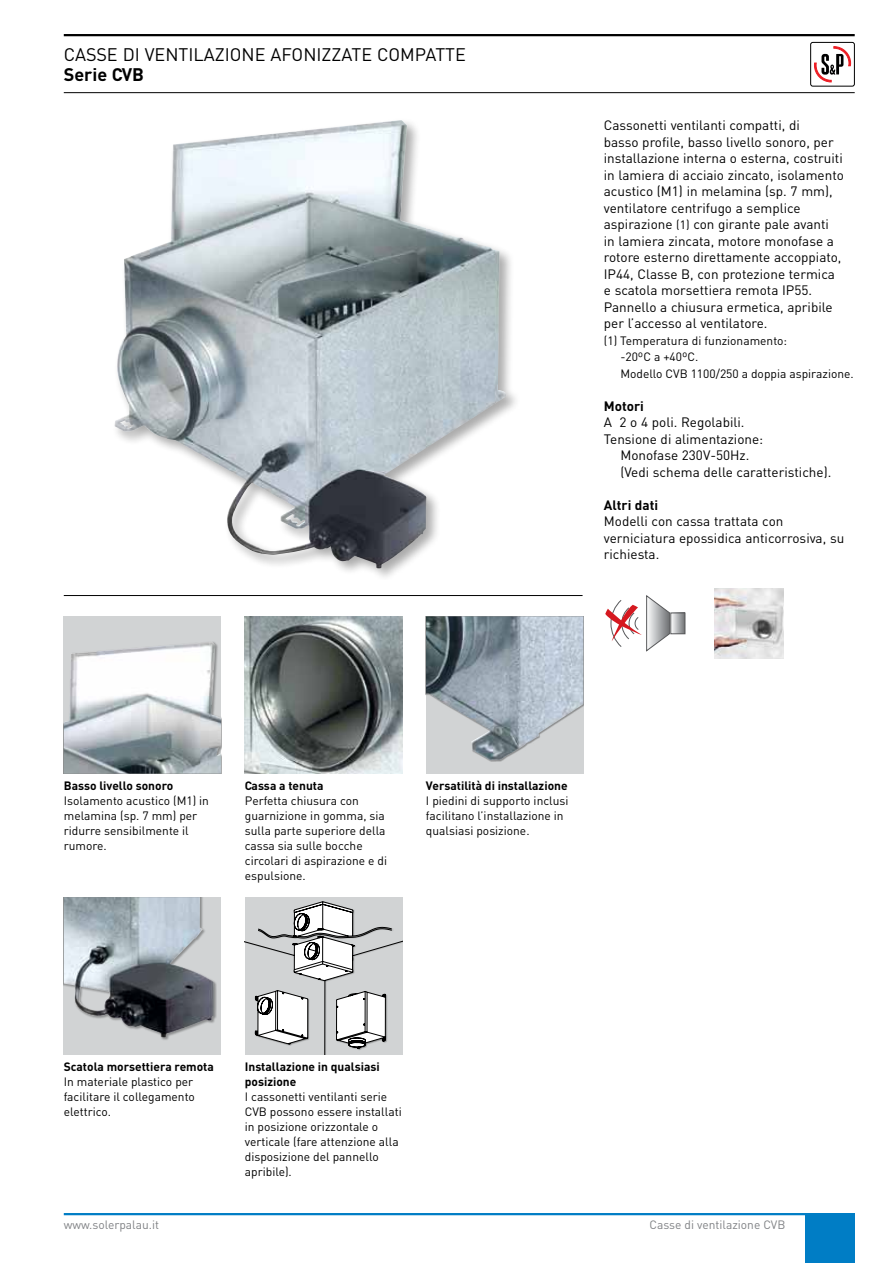
<style>
.page{position:relative;width:893px;height:1263px;background:#fff}
.page>*{position:absolute;margin:0;border:0;box-sizing:border-box;transform-origin:0 0}
.t1{font:18px "DIN";color:#000}
.t2{font:700 18px "DIN";color:#000}
.t3{font:13.5px/16.5px "DIN";color:#000}
.t4{font:700 13.5px "DIN";color:#000}
.t5{font:12px/15px "DIN";color:#000}
.t6{font:700 12px/15px "DIN";color:#000}
.t7{font:12px "DIN";color:#808285}
.s1{font-size:12px}
</style>
<div class="page">
<hr style="left:64px;top:1213px;width:791px;height:2px;background:#007dc5">
<div style="left:805px;top:1214px;width:50px;height:49px;background:#007dc5"></div>
<hr style="left:64px;top:34px;width:791px;height:2px;background:#000">
<hr style="left:64px;top:92px;width:791px;height:1px;background:#000">
<svg style="left:814px;top:47px;width:37px;height:36px"></svg>
<div style="left:810px;top:42px;width:45px;height:44px;border:1px solid #000;border-radius:2px"></div>
<svg style="left:245px;top:897px;width:157px;height:157px"></svg>
<hr style="left:64px;top:595px;width:519px;height:1px;background:#000">
<svg style="left:672px;top:615px;width:11px;height:17px"></svg>
<div style="left:670px;top:613px;width:15px;height:21px;border:1px solid #58595b"></div>
<svg style="left:605px;top:595px;width:65px;height:57px"></svg>
<img style="left:714px;top:589px;width:69px;height:69px">
<img style="left:114px;top:120px;width:393px;height:448px">
<div style="left:64px;top:616px;width:157px;height:25px;background:#d1d3d4"></div>
<img style="left:64px;top:642px;width:157px;height:131px">
<div style="left:64px;top:897px;width:157px;height:157px;background:#d1d3d4"></div>
<div style="left:64px;top:897px;width:153px;height:144px;background:#000;opacity:.33"></div>
<img style="left:64px;top:897px;width:150px;height:140px">
<img style="left:245px;top:616px;width:157px;height:158px">
<div style="left:426px;top:762px;width:157px;height:12px;background:#d1d3d4"></div>
<img style="left:426px;top:616px;width:157px;height:144px">
<h1 class="t1" style="left:64px;top:43px;width:404px">CASSE DI VENTILAZIONE AFONIZZATE COMPATTE</h1>
<h1 class="t2" style="left:64px;top:62px;width:82px">Serie CVB</h1>
<p class="t3" style="left:604px;top:117px;width:242px">Cassonetti ventilanti compatti, di<br>basso profile, basso livello sonoro, per installazione interna o esterna, costruiti in lamiera di acciaio zincato, isolamento acustico (M1) in melamina (sp. 7 mm), ventilatore centrifugo a semplice aspirazione <span class="s1">(1)</span> con girante pale avanti<br>in lamiera zincata, motore monofase a rotore esterno direttamente accoppiato, IP44, Classe B, con protezione termica e scatola morsettiera remota IP55.<br>Pannello a chiusura ermetica, apribile per l’accesso al ventilatore.</p>
<p class="t5" style="left:620px;top:332px;width:235px;line-height:16.5px;text-indent:-16px">(1) Temperatura di funzionamento:<br>-20ºC a +40ºC.<br>Modello CVB 1100/250 a doppia aspirazione.</p>
<p class="t4" style="left:604px;top:397px;width:42px">Motori</p>
<p class="t3" style="left:604px;top:414px;width:142px">A 2 o 4 poli. Regolabili.</p>
<p class="t3" style="left:604px;top:430px;width:161px">Tensione di alimentazione:</p>
<p class="t3" style="left:620px;top:447px;width:131px">Monofase 230V-50Hz.</p>
<p class="t3" style="left:620px;top:463px;width:213px">(Vedi schema delle caratteristiche).</p>
<p class="t4" style="left:604px;top:496px;width:56px">Altri dati</p>
<p class="t3" style="left:604px;top:513px;width:242px">Modelli con cassa trattata con verniciatura epossidica anticorrosiva, su richiesta.</p>
<p class="t6" style="left:64px;top:778px;width:111px">Basso livello sonoro</p>
<p class="t5" style="left:64px;top:793px;width:147px">Isolamento acustico (M1) in melamina (sp. 7 mm) per ridurre sensibilmente il rumore.</p>
<p class="t6" style="left:245px;top:778px;width:80px">Cassa a tenuta</p>
<p class="t5" style="left:245px;top:793px;width:144px">Perfetta chiusura con guarnizione in gomma, sia sulla parte superiore della cassa sia sulle bocche circolari di aspirazione e di espulsione.</p>
<p class="t6" style="left:426px;top:778px;width:143px">Versatilità di installazione</p>
<p class="t5" style="left:426px;top:793px;width:144px">I piedini di supporto inclusi facilitano l’installazione in qualsiasi posizione.</p>
<p class="t6" style="left:64px;top:1058px;width:152px">Scatola morsettiera remota</p>
<p class="t5" style="left:64px;top:1074px;width:133px">In materiale plastico per facilitare il collegamento elettrico.</p>
<p class="t7" style="left:64px;top:1217px;width:97px">www.solerpalau.it</p>
<p class="t6" style="left:245px;top:1058px;width:136px">Installazione in qualsiasi posizione</p>
<p class="t5" style="left:245px;top:1089px;width:158px">I cassonetti ventilanti serie<br>CVB possono essere installati in posizione orizzontale o verticale (fare attenzione alla disposizione del pannello apribile).</p>
<p class="t7" style="left:650px;top:1217px;width:137px">Casse di ventilazione CVB</p>
</div>
